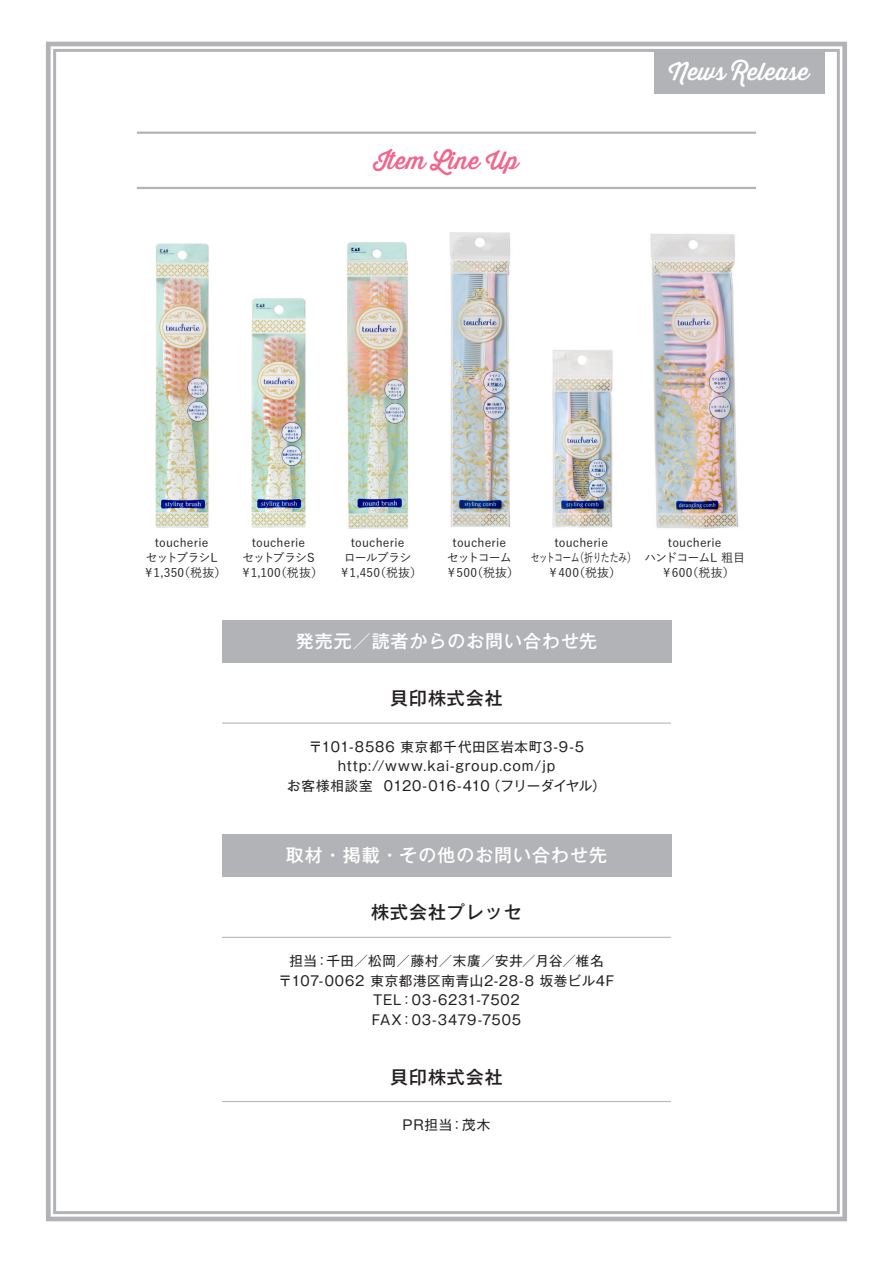
<style>
.page{position:relative;width:893px;height:1263px;background:#fff}
.page>*{position:absolute;margin:0;border:0;box-sizing:border-box;transform-origin:0 0}
.t1{font:500 24px "Thirsty Soft";color:#fff}
.t2{font:500 24px "Thirsty Soft";letter-spacing:.005em;color:#f1668d}
.t3{font:500 18px "Gothic MB101 Upr";letter-spacing:.05em;color:#fff}
.t4{font:500 18px "Gothic MB101 Upr";letter-spacing:.05em;color:#231f20}
.t5{font:13.5px/19.5px "Gothic MB101 Upr";letter-spacing:.055em;color:#231f20;text-align:center}
.t6{font:12px/15px "Yu Gothic Std M";letter-spacing:.015em;color:#231f20;text-align:center}
</style>
<div class="page">
<hr style="left:137px;top:187px;width:619px;height:2px;background:#b2b3b7">
<hr style="left:137px;top:132px;width:619px;height:2px;background:#b2b3b7">
<div style="left:654px;top:51px;width:170px;height:43px;background:#b2b3b7"></div>
<div style="left:46px;top:42px;width:801px;height:1179px;border:10px solid #b2b3b7"></div>
<div style="left:222px;top:620px;width:449px;height:43px;background:#b2b3b7"></div>
<hr style="left:222px;top:722px;width:449px;height:2px;background:#b6b7bb">
<hr style="left:222px;top:1101px;width:449px;height:1px;background:#b6b7bb">
<div style="left:222px;top:834px;width:449px;height:43px;background:#b2b3b7"></div>
<hr style="left:222px;top:937px;width:449px;height:1px;background:#b6b7bb">
<img style="left:650px;top:233px;width:89px;height:296px">
<img style="left:552px;top:350px;width:61px;height:178px">
<img style="left:449px;top:232px;width:62px;height:295px">
<img style="left:347px;top:242px;width:61px;height:287px">
<img style="left:251px;top:298px;width:55px;height:230px">
<img style="left:155px;top:243px;width:54px;height:285px">
<h1 class="t2" style="left:374px;top:143px;width:146px">Item Line Up</h1>
<h1 class="t1" style="left:669px;top:54px;width:142px">News Release</h1>
<p class="t6" style="left:143px;top:534px;width:85px">toucherie<br>セットブラシL￥1,350（税抜）</p>
<p class="t6" style="left:240px;top:534px;width:85px">toucherie<br>セットブラシS￥1,100（税抜）</p>
<p class="t6" style="left:339px;top:534px;width:85px">toucherie<br>ロールブラシ￥1,450（税抜）</p>
<p class="t6" style="left:446px;top:534px;width:75px">toucherie<br>セットコーム￥500（税抜）</p>
<p class="t6" style="left:531px;top:534px;width:107px">toucherie<br>セットコーム（折りたたみ）￥400（税抜）</p>
<p class="t6" style="left:644px;top:534px;width:102px">toucherie<br>ハンドコームL 粗目￥600（税抜）</p>
<h2 class="t3" style="left:296px;top:626px;width:303px">発売元／読者からのお問い合わせ先</h2>
<h2 class="t4" style="left:390px;top:683px;width:114px">貝印株式会社</h2>
<p class="t5" style="left:287px;top:736px;width:320px">〒101-8586 東京都千代田区岩本町3-9-5 http://www.kai-group.com/jp<br>お客様相談室 0120-016-410（フリーダイヤル）</p>
<h2 class="t3" style="left:286px;top:840px;width:322px">取材・掲載・その他のお問い合わせ先</h2>
<h2 class="t4" style="left:371px;top:897px;width:152px">株式会社プレッセ</h2>
<p class="t5" style="left:279px;top:950px;width:337px">担当：千田／松岡／藤村／末廣／安井／月谷／椎名〒107-0062 東京都港区南青山2-28-8 坂巻ビル4F<br>TEL：03-6231-7502<br>FAX：03-3479-7505</p>
<h2 class="t4" style="left:390px;top:1062px;width:114px">貝印株式会社</h2>
<p class="t5" style="left:403px;top:1114px;width:89px">PR担当：茂木</p>
</div>
